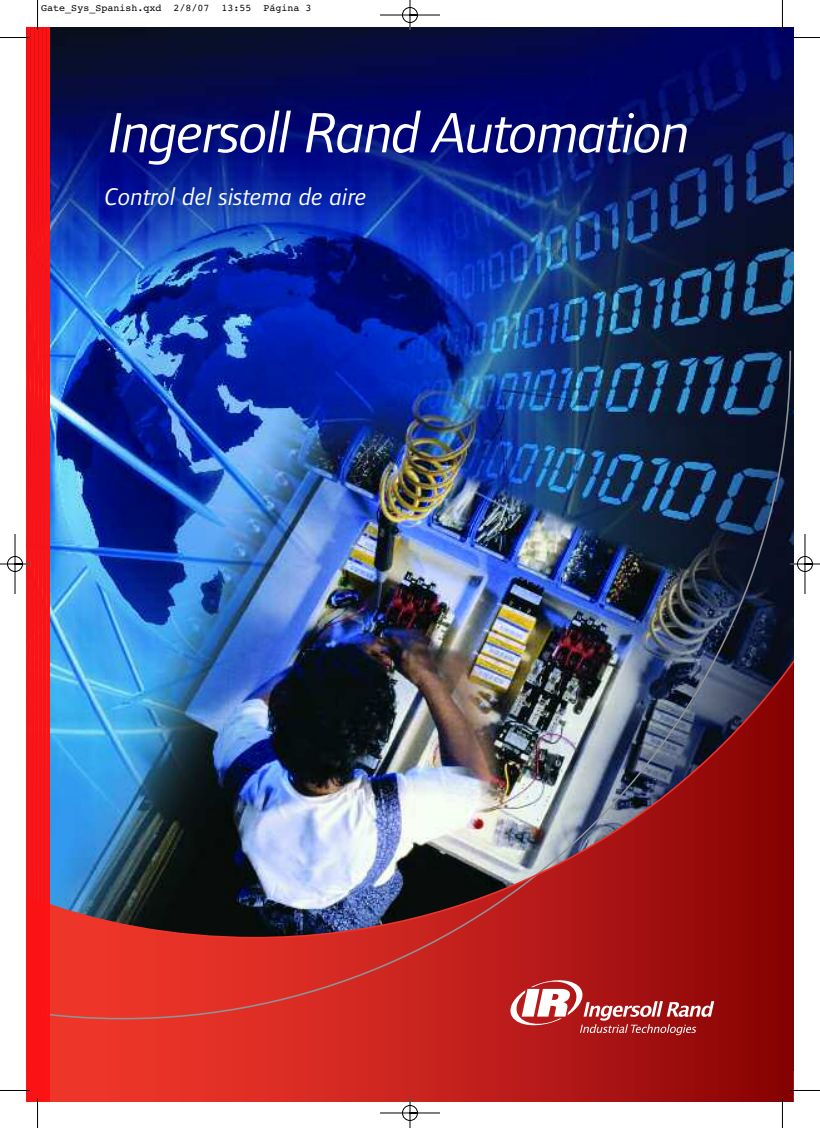
<style>
.page{position:relative;width:820px;height:1128px;background:#fff}
.page>*{position:absolute;margin:0;border:0;box-sizing:border-box;transform-origin:0 0}
.t1{font:italic 58.75px "Foundry Form Sans";letter-spacing:-.025em;color:#fff}
.t2{font:italic 25px "Foundry Form Sans";color:#fff}
.t3{font:10px "Courier";color:#000}
</style>
<div class="page">
<img style="left:0;top:0;width:819px;height:1127px">
<p class="t3" style="left:41px;top:2px;width:272px">Gate_Sys_Spanish.qxd 2/8/07 13:55 Página 3</p>
<h1 class="t1" style="left:108px;top:98px;width:583px">Ingersoll Rand Automation</h1>
<h2 class="t2" style="left:105px;top:181px;width:263px">Control del sistema de aire</h2>
</div>
